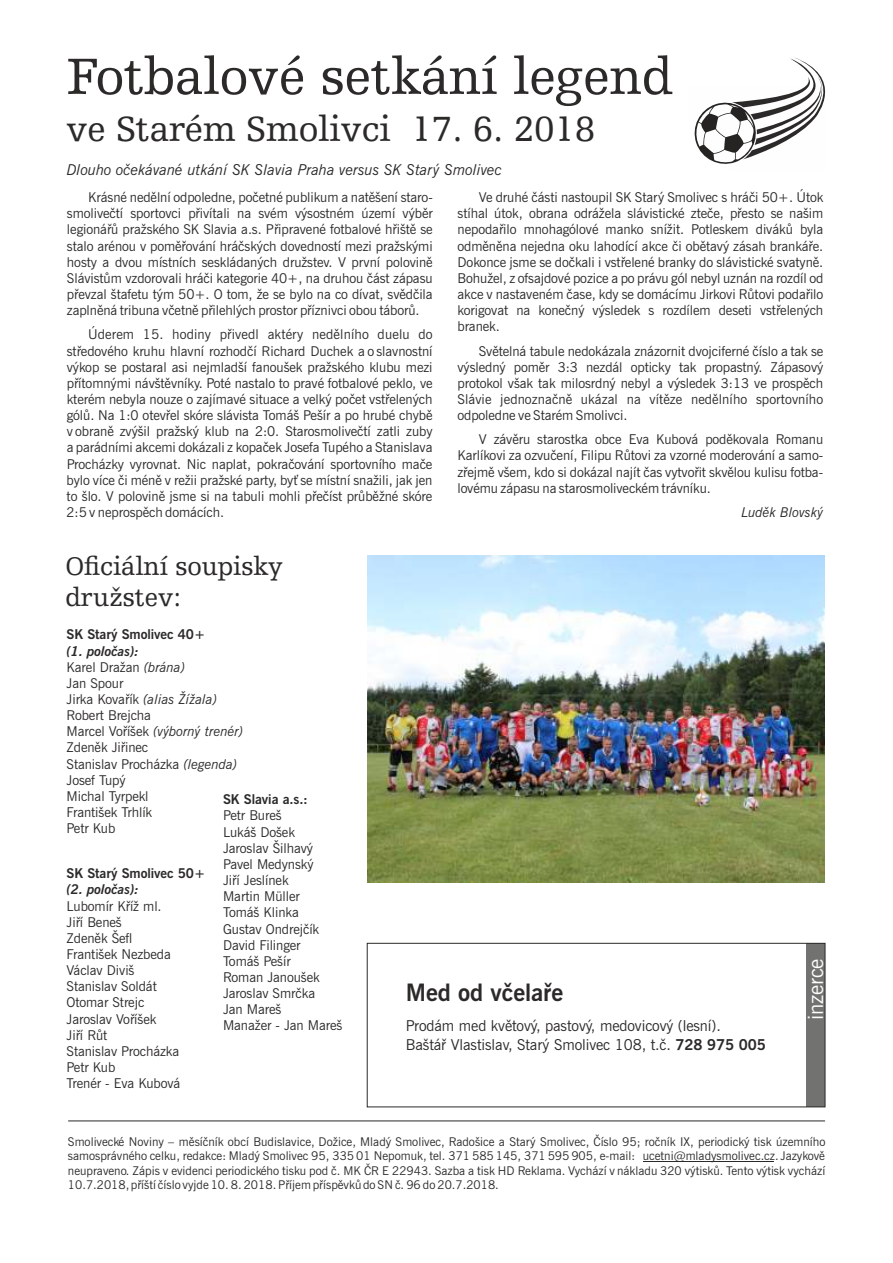
<style>
.page{position:relative;width:893px;height:1263px;background:#fff}
.page>*{position:absolute;margin:0;border:0;box-sizing:border-box;transform-origin:0 0}
.t1{font:54px "Humanist Slabserif 712 AT";letter-spacing:-.005em;color:#2b2a29}
.t2{font:37.05px "Humanist Slabserif 712 AT";letter-spacing:-.005em;color:#2b2a29}
.t3{font:27px/31.7px "Humanist Slabserif 712 AT";letter-spacing:-.005em;color:#2b2a29}
.t4{font:700 24px "News Gothic AT";letter-spacing:-.005em;color:#2b2a29}
.t5{font:21px "News Gothic AT";letter-spacing:-.005em;color:#fefefe}
.t6{font:15px/18.3px "News Gothic AT";letter-spacing:-.005em;color:#2b2a29}
.t7{font:italic 15px "News Gothic AT";letter-spacing:-.005em;color:#2b2a29}
.t8{font:13.5px/16.2px "News Gothic AT";letter-spacing:-.005em;color:#2b2a29;text-align:justify}
.t9{font:700 13.5px "News Gothic AT";letter-spacing:-.005em;color:#2b2a29}
.t10{font:italic 13.5px "News Gothic AT";letter-spacing:-.005em;color:#2b2a29}
.t11{font:italic 700 13.5px "News Gothic AT";letter-spacing:-.005em;color:#2b2a29}
.t12{font:12px/14.4px "News Gothic AT";color:#2b2a29;text-align:justify}
.s1{font-weight:700;font-style:italic}
.s2{font-style:italic}
.s3{font-weight:700}
</style>
<div class="page">
<hr style="left:643px;top:1161px;width:130px;height:1px;background:#2b2a29">
<hr style="left:68px;top:1120px;width:757px;height:1px;background:#2b2a29">
<svg style="left:694px;top:57px;width:132px;height:107px"></svg>
<div style="left:806px;top:943px;width:19px;height:164px;background:#727271"></div>
<div style="left:367px;top:943px;width:458px;height:164px;border:1px solid #2b2a29"></div>
<img style="left:367px;top:555px;width:458px;height:327px">
<h1 class="t1" style="left:67px;top:55px;width:608px">Fotbalové setkání legend</h1>
<h2 class="t2" style="left:67px;top:115px;width:530px">ve Starém Smolivci 17. 6. 2018</h2>
<p class="t7" style="left:67px;top:164px;width:437px">Dlouho očekávané utkání SK Slavia Praha versus SK Starý Smolivec</p>
<p class="t8" style="left:67px;top:190px;width:367px;text-indent:21px">Krásné nedělní odpoledne, početné publikum a natěšení staro&shy;smolivečtí sportovci přivítali na svém výsostném území výběr legionářů pražského SK Slavia a.s. Připravené fotbalové hřiště se stalo arénou v poměřování hráčských dovedností mezi pražskými hosty a dvou místních seskládaných družstev. V první polovině Slávistům vzdorovali hráči kategorie 40+, na druhou část zápasu převzal štafetu tým 50+. O tom, že se bylo na co dívat, svědčila zaplněná tribuna včetně přilehlých prostor příznivci obou táborů.</p>
<p class="t8" style="left:67px;top:328px;width:368px;text-indent:22px">Úderem 15. hodiny přivedl aktéry nedělního duelu do středového kruhu hlavní rozhodčí Richard Duchek a o slavnostní výkop se postaral asi nejmladší fanoušek pražského klubu mezi přítomnými návštěvníky. Poté nastalo to pravé fotbalové peklo, ve kterém nebyla nouze o zajímavé situace a velký počet vstřelených gólů. Na 1:0 otevřel skóre slávista Tomáš Pešír a po hrubé chybě v obraně zvýšil pražský klub na 2:0. Starosmolivečtí zatli zuby a parádními akcemi dokázali z kopaček Josefa Tupého a Stanislava Procházky vyrovnat. Nic naplat, pokračování sportovního mače bylo více či méně v režii pražské party, byť se místní snažili, jak jen to šlo. V polovině jsme si na tabuli mohli přečíst průběžné skóre 2:5 v neprospěch domácích.</p>
<h3 class="t3" style="left:66px;top:552px;width:219px">Oficiální soupisky družstev:</h3>
<p class="t8" style="left:457px;top:190px;width:367px;text-indent:21px">Ve druhé části nastoupil SK Starý Smolivec s hráči 50+. Útok stíhal útok, obrana odrážela slávistické zteče, přesto se našim nepodařilo mnohagólové manko snížit. Potleskem diváků byla odměněna nejedna oku lahodící akce či obětavý zásah brankáře.<br>Dokonce jsme se dočkali i vstřelené branky do slávistické svatyně.<br>Bohužel, z ofsajdové pozice a po právu gól nebyl uznán na rozdíl od akce v nastaveném čase, kdy se domácímu Jirkovi Růtovi podařilo korigovat na konečný výsledek s rozdílem deseti vstřelených branek.</p>
<p class="t8" style="left:457px;top:344px;width:367px;text-indent:21px">Světelná tabule nedokázala znázornit dvojciferné číslo a tak se výsledný poměr 3:3 nezdál opticky tak propastný. Zápasový protokol však tak milosrdný nebyl a výsledek 3:13 ve prospěch Slávie jednoznačně ukázal na vítěze nedělního sportovního odpoledne ve Starém Smolivci.</p>
<p class="t8" style="left:457px;top:433px;width:367px;text-indent:21px">V závěru starostka obce Eva Kubová poděkovala Romanu Karlíkovi za ozvučení, Filipu Růtovi za vzorné moderování a samo&shy;zřejmě všem, kdo si dokázal najít čas vytvořit skvělou kulisu fotba&shy;lovému zápasu na starosmoliveckém trávníku.</p>
<p class="t10" style="left:741px;top:507px;width:83px">Luděk Blovský</p>
<p class="t9" style="left:67px;top:629px;width:140px">SK Starý Smolivec 40+</p>
<p class="t8" style="left:67px;top:644px;width:178px;text-align:left"><span class="s1">(1. poločas):<br></span>Karel Dražan <span class="s2">(brána)<br></span>Jan Spour<br>Jirka Kovařík <span class="s2">(alias Žížala)<br></span>Robert Brejcha<br>Marcel Voříšek <span class="s2">(výborný trenér)<br></span>Zdeněk Jiřinec<br>Stanislav Procházka <span class="s2">(legenda)<br></span>Josef Tupý<br>Michal Tyrpekl<br>František Trhlík<br>Petr Kub</p>
<p class="t9" style="left:67px;top:868px;width:140px">SK Starý Smolivec 50+</p>
<p class="t11" style="left:67px;top:885px;width:74px">(2. poločas):</p>
<p class="t8" style="left:67px;top:899px;width:115px;text-align:left">Lubomír Kříž ml.<br>Jiří Beneš<br>Zdeněk Šefl<br>František Nezbeda<br>Václav Diviš<br>Stanislav Soldát<br>Otomar Strejc<br>Jaroslav Voříšek<br>Jiří Růt<br>Stanislav Procházka<br>Petr Kub<br>Trenér - Eva Kubová</p>
<p class="t9" style="left:223px;top:794px;width:86px">SK Slavia a.s.:</p>
<p class="t8" style="left:223px;top:809px;width:121px;text-align:left">Petr Bureš<br>Lukáš Došek<br>Jaroslav Šilhavý<br>Pavel Medynský<br>Jiří Jeslínek<br>Martin Müller<br>Tomáš Klinka<br>Gustav Ondrejčík<br>David Filinger<br>Tomáš Pešír<br>Roman Janoušek<br>Jaroslav Smrčka<br>Jan Mareš<br>Manažer - Jan Mareš</p>
<h3 class="t4" style="left:406px;top:984px;width:159px">Med od včelaře</h3>
<p class="t6" style="left:406px;top:1018px;width:361px">Prodám med květový, pastový, medovicový (lesní).<br>Baštář Vlastislav, Starý Smolivec 108, t.č. <span class="s3">728 975 005</span></p>
<h3 class="t5" style="left:808px;top:1020px;width:63px;rotate:-90deg">inzerce</h3>
<p class="t12" style="left:68px;top:1136px;width:759px">Smolivecké Noviny – měsíčník obcí Budislavice, Dožice, Mladý Smolivec, Radošice a Starý Smolivec, Číslo 95; ročník IX, periodický tisk územního samosprávného celku, redakce: Mladý Smolivec 95, 335 01 Nepomuk, tel. 371 585 145, 371 595 905, e-mail: ucetni@mladysmolivec.cz. Jazykově neupraveno. Zápis v evidenci periodického tisku pod č. MK ČR E 22943. Sazba a tisk HD Reklama. Vychází v nákladu 320 výtisků. Tento výtisk vychází 10.7.2018, příští číslo vyjde 10. 8. 2018. Příjem příspěvků do SN č. 96 do 20.7.2018.</p>
</div>
